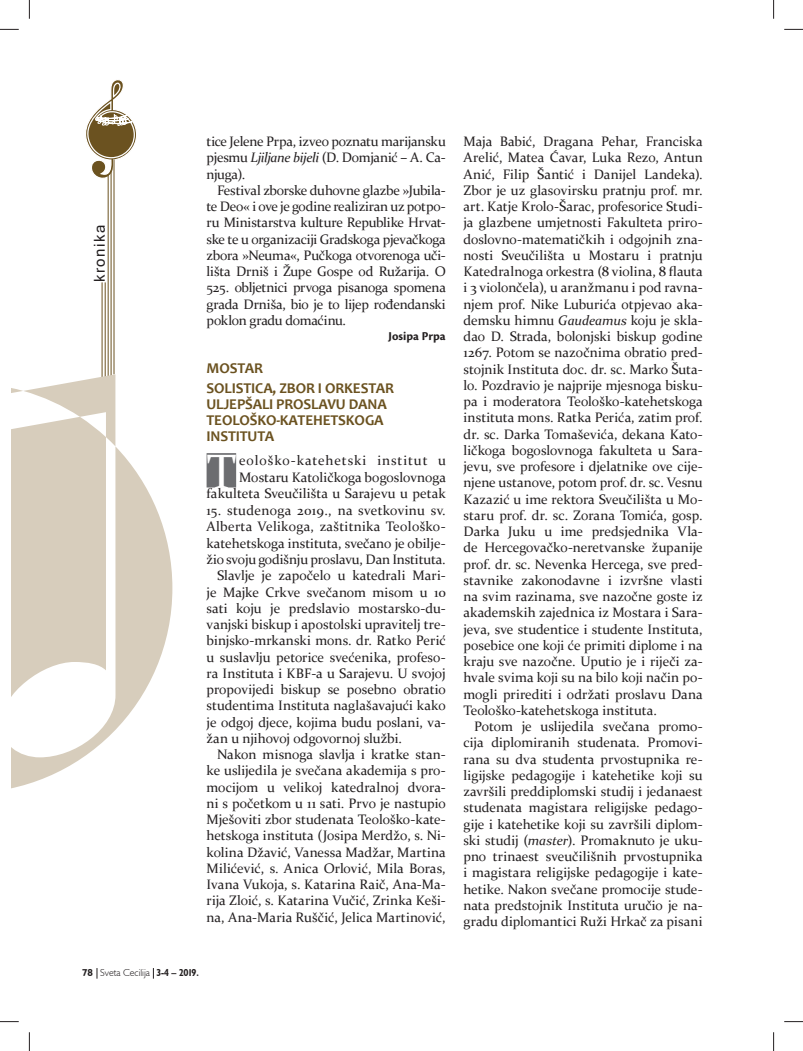
<style>
.page{position:relative;width:803px;height:1051px;background:#fff}
.page>*{position:absolute;margin:0;border:0;box-sizing:border-box;transform-origin:0 0}
.t1{font:48.25px "Constantia";color:#fff}
.t2{font:700 15px/16.2px "Candara";letter-spacing:-.01em;color:#6b5220}
.t3{font:15px "Microsoft Sans Serif";letter-spacing:.1em;color:#231f20}
.t4{font:13.75px/16.2px "Constantia";color:#231f20;text-align:justify}
.t5{font:13.75px "Constantia";letter-spacing:.02em;color:#231f20}
.t6{font:13.75px "Constantia";letter-spacing:.025em;color:#231f20}
.t7{font:700 12.5px "Cronos Pro";color:#231f20}
.t8{font:300 10px "Humanist 521 BT";color:#231f20}
.s1{font-style:italic}
.s2{font-weight:700}
.s3{font-weight:700;font-stretch:condensed}
</style>
<div class="page">
<svg style="left:86px;top:80px;width:50px;height:104px"></svg>
<hr style="left:111px;top:172px;width:1px;height:208px;background:#6b5220">
<hr style="left:114px;top:159px;width:1px;height:215px;background:#6b5220">
<hr style="left:108px;top:175px;width:1px;height:208px;background:#6b5220">
<hr style="left:105px;top:282px;width:1px;height:96px;background:#6b5220">
<hr style="left:102px;top:282px;width:1px;height:96px;background:#6b5220">
<div style="left:207px;top:453px;width:29px;height:34px;background:#6c6d70"></div>
<svg style="left:12px;top:417px;width:160px;height:371px"></svg>
<svg style="left:12px;top:374px;width:103px;height:341px"></svg>
<svg style="left:0;top:29px;width:19px;height:1px"></svg>
<svg style="left:784px;top:29px;width:19px;height:1px"></svg>
<svg style="left:0;top:1021px;width:19px;height:1px"></svg>
<svg style="left:784px;top:1021px;width:19px;height:1px"></svg>
<svg style="left:29px;top:0;width:1px;height:19px"></svg>
<svg style="left:29px;top:1032px;width:1px;height:19px"></svg>
<svg style="left:773px;top:0;width:1px;height:19px"></svg>
<svg style="left:773px;top:1032px;width:1px;height:19px"></svg>
<p class="t3" style="left:91px;top:282px;width:59px;rotate:-90deg">kronika</p>
<p class="t4" style="left:207px;top:134px;width:241px">tice Jelene Prpa, izveo poznatu marijansku pjesmu <span class="s1">Ljiljane bijeli</span> (D. Domjanić – A. Ca&shy;njuga).</p>
<p class="t4" style="left:207px;top:183px;width:241px;text-indent:11px">Festival zborske duhovne glazbe »Jubila&shy;te Deo« i ove je godine realiziran uz potpo&shy;ru Ministarstva kulture Republike Hrvat&shy;ske te u organizaciji Gradskoga pjevačkoga zbora »Neuma«, Pučkoga otvorenoga uči&shy;lišta Drniš i Župe Gospe od Ružarija. O 525. obljetnici prvoga pisanoga spomena grada Drniša, bio je to lijep rođendanski poklon gradu domaćinu.</p>
<p class="t7" style="left:389px;top:332px;width:59px">Josipa Prpa</p>
<p class="t2" style="left:207px;top:360px;width:189px;line-height:19.8px">MOSTAR<br>SOLISTICA, ZBOR I ORKESTAR</p>
<p class="t2" style="left:207px;top:397px;width:182px">ULJEPŠALI PROSLAVU DANA<br>TEOLOŠKO-KATEHETSKOGA<br>INSTITUTA</p>
<h1 class="t1" style="left:207px;top:452px;width:31px">T</h1>
<p class="t4" style="left:207px;top:453px;width:241px;text-align:right">eološko-katehetski institut u<br>Mostaru Katoličkoga bogoslovnoga fakulteta Sveučilišta u Sarajevu u petak</p>
<p class="t6" style="left:207px;top:504px;width:241px">15. studenoga 2019., na svetkovinu sv.</p>
<p class="t5" style="left:207px;top:521px;width:241px">Alberta Velikoga, zaštitnika Teološko-</p>
<p class="t4" style="left:207px;top:536px;width:241px">katehetskoga instituta, svečano je obilje-</p>
<p class="t4" style="left:207px;top:552px;width:241px">žio svoju godišnju proslavu, Dan Instituta.</p>
<p class="t4" style="left:217px;top:569px;width:230px">Slavlje je započelo u katedrali Mari-</p>
<p class="t4" style="left:207px;top:585px;width:241px">je Majke Crkve svečanom misom u 10</p>
<p class="t4" style="left:207px;top:601px;width:241px">sati koju je predslavio mostarsko-du-</p>
<p class="t4" style="left:207px;top:617px;width:241px">vanjski biskup i apostolski upravitelj tre-</p>
<p class="t4" style="left:207px;top:634px;width:241px">binjsko-mrkanski mons. dr. Ratko Perić</p>
<p class="t4" style="left:207px;top:650px;width:241px">u suslavlju petorice svećenika, profeso-</p>
<p class="t4" style="left:207px;top:666px;width:241px">ra Instituta i KBF-a u Sarajevu. U svojoj</p>
<p class="t4" style="left:207px;top:682px;width:241px">propovijedi biskup se posebno obratio</p>
<p class="t4" style="left:207px;top:699px;width:241px">studentima Instituta naglašavajući kako</p>
<p class="t4" style="left:207px;top:715px;width:241px">je odgoj djece, kojima budu poslani, va-</p>
<p class="t4" style="left:207px;top:731px;width:197px">žan u njihovoj odgovornoj službi.</p>
<p class="t4" style="left:217px;top:747px;width:230px">Nakon misnoga slavlja i kratke stan-</p>
<p class="t4" style="left:207px;top:764px;width:241px">ke uslijedila je svečana akademija s pro-</p>
<p class="t4" style="left:207px;top:780px;width:241px">mocijom u velikoj katedralnoj dvora-</p>
<p class="t4" style="left:207px;top:796px;width:241px">ni s početkom u 11 sati. Prvo je nastupio</p>
<p class="t4" style="left:207px;top:812px;width:241px">Mješoviti zbor studenata Teološko-kate-</p>
<p class="t4" style="left:207px;top:829px;width:241px">hetskoga instituta (Josipa Merdžo, s. Ni-</p>
<p class="t4" style="left:207px;top:845px;width:241px">kolina Džavić, Vanessa Madžar, Martina</p>
<p class="t4" style="left:207px;top:861px;width:241px">Milićević, s. Anica Orlović, Mila Boras,</p>
<p class="t4" style="left:207px;top:877px;width:241px">Ivana Vukoja, s. Katarina Raič, Ana-Ma-</p>
<p class="t4" style="left:207px;top:894px;width:241px">rija Zloić, s. Katarina Vučić, Zrinka Keši-</p>
<p class="t4" style="left:207px;top:910px;width:241px">na, Ana-Maria Ruščić, Jelica Martinović,</p>
<p class="t8" style="left:82px;top:966px;width:118px"><span class="s2">78</span> Sveta Cecilija <span class="s3">3-4 – 2019.</span></p>
<p class="t4" style="left:463px;top:134px;width:241px">Maja Babić, Dragana Pehar, Franciska Arelić, Matea Ćavar, Luka Rezo, Antun Anić, Filip Šantić i Danijel Landeka).<br>Zbor je uz glasovirsku pratnju prof. mr. art. Katje Krolo-Šarac, profesorice Studi&shy;ja glazbene umjetnosti Fakulteta priro&shy;doslovno-matematičkih i odgojnih zna&shy;nosti Sveučilišta u Mostaru i pratnju Katedralnoga orkestra (8 violina, 8 flauta i 3 violončela), u aranžmanu i pod ravna&shy;njem prof. Nike Luburića otpjevao aka&shy;demsku himnu <span class="s1">Gaudeamus</span> koju je skla&shy;dao D. Strada, bolonjski biskup godine 1267. Potom se nazočnima obratio pred&shy;stojnik Instituta doc. dr. sc. Marko Šuta&shy;lo. Pozdravio je najprije mjesnoga bisku&shy;pa i moderatora Teološko-katehetskoga instituta mons. Ratka Perića, zatim prof. dr. sc. Darka Tomaševića, dekana Kato&shy;ličkoga bogoslovnoga fakulteta u Sara&shy;jevu, sve profesore i djelatnike ove cije&shy;njene ustanove, potom prof. dr. sc. Vesnu Kazazić u ime rektora Sveučilišta u Mo&shy;staru prof. dr. sc. Zorana Tomića, gosp.<br>Darka Juku u ime predsjednika Vla&shy;de Hercegovačko-neretvanske županije prof. dr. sc. Nevenka Hercega, sve pred&shy;stavnike zakonodavne i izvršne vlasti na svim razinama, sve nazočne goste iz akademskih zajednica iz Mostara i Sara&shy;jeva, sve studentice i studente Instituta, posebice one koji će primiti diplome i na kraju sve nazočne. Uputio je i riječi za&shy;hvale svima koji su na bilo koji način po&shy;mogli prirediti i održati proslavu Dana Teološko-katehetskoga instituta.</p>
<p class="t4" style="left:463px;top:719px;width:241px;text-indent:11px">Potom je uslijedila svečana promo&shy;cija diplomiranih studenata. Promovi&shy;rana su dva studenta prvostupnika re&shy;ligijske pedagogije i katehetike koji su završili preddiplomski studij i jedanaest studenata magistara religijske pedago&shy;gije i katehetike koji su završili diplom&shy;ski studij (<span class="s1">master</span>). Promaknuto je uku&shy;pno trinaest sveučilišnih prvostupnika i magistara religijske pedagogije i kate&shy;hetike. Nakon svečane promocije stude&shy;nata predstojnik Instituta uručio je na&shy;gradu diplomantici Ruži Hrkač za pisani</p>
</div>
